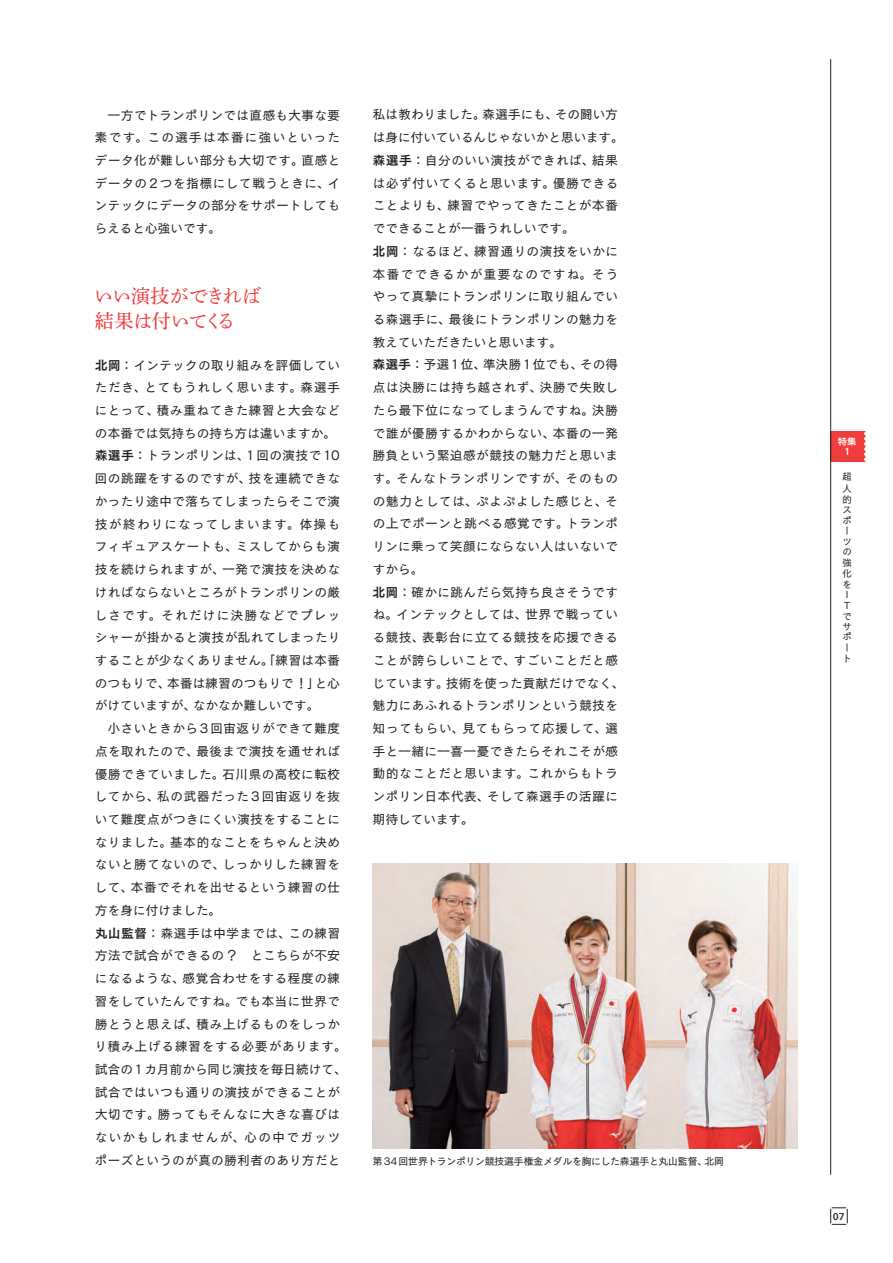
<style>
.page{position:relative;width:893px;height:1263px;background:#fff}
.page>*{position:absolute;margin:0;border:0;box-sizing:border-box;transform-origin:0 0}
.t1{font:19.05px/24.8px "Shuei Min Pr 6 M 90 msp RKSJ H";letter-spacing:-.02em;color:#ee3d3c}
.t2{font:12.45px/22.6px "New Cezanne Pro M 90 msp RKSJ H";letter-spacing:.055em;color:#231f20}
.t3{font:9.75px "New Cezanne Pro M 90 msp RKSJ H";letter-spacing:-.015em;color:#231f20}
.t4{font:600 9.75px "Avenir Next";color:#231f20}
.t5{font:9.3px/10.6px "New Cezanne Pro M 90 msp RKSJ H";color:#231f20}
.t6{font:9.3px/10.8px "New Cezanne Pro DB 90 msp RKSJ H";color:#fff;text-align:center}
.s1{font-family:"New Cezanne Pro DB 90 msp RKSJ H"}
</style>
<div class="page">
<svg style="left:864px;top:431px;width:2px;height:31px"></svg>
<div style="left:831px;top:431px;width:33px;height:31px;background:#ee3d3c"></div>
<hr style="left:830px;top:59px;width:1px;height:1116px;background:#231f20">
<svg style="left:830px;top:1208px;width:18px;height:17px"></svg>
<img style="left:373px;top:863px;width:424px;height:285px">
<p class="t2" style="left:95px;top:105px;width:247px;text-align:justify">　一方でトランポリンでは直感も大事な要素です。この選手は本番に強いといったデータ化が難しい部分も大切です。直感とデータの2つを指標にして戦うときに、インテックにデータの部分をサポートしてもらえると心強いです。</p>
<h1 class="t1" style="left:94px;top:286px;width:168px">いい演技ができれば結果は付いてくる</h1>
<p class="t2" style="left:95px;top:355px;width:253px"><span class="s1">北岡</span>：インテックの取り組みを評価していただき、とてもうれしく思います。森選手にとって、積み重ねてきた練習と大会などの本番では気持ちの持ち方は違いますか。<span class="s1">森選手</span>：トランポリンは、1回の演技で10回の跳躍をするのですが、技を連続できなかったり途中で落ちてしまったらそこで演技が終わりになってしまいます。体操もフィギュアスケートも、ミスしてからも演技を続けられますが、一発で演技を決めなければならないところがトランポリンの厳しさです。それだけに決勝などでプレッシャーが掛かると演技が乱れてしまったりすることが少なくありません。「練習は本番のつもりで、本番は練習のつもりで！」と心がけていますが、なかなか難しいです。<br>　小さいときから3回宙返りができて難度点を取れたので、最後まで演技を通せれば優勝できていました。石川県の高校に転校してから、私の武器だった3回宙返りを抜いて難度点がつきにくい演技をすることになりました。基本的なことをちゃんと決めないと勝てないので、しっかりした練習をして、本番でそれを出せるという練習の仕方を身に付けました。<br><span class="s1">丸山監督</span>：森選手は中学までは、この練習方法で試合ができるの？　とこちらが不安になるような、感覚合わせをする程度の練習をしていたんですね。でも本当に世界で勝とうと思えば、積み上げるものをしっかり積み上げる練習をする必要があります。試合の1カ月前から同じ演技を毎日続けて、試合ではいつも通りの演技ができることが大切です。勝ってもそんなに大きな喜びはないかもしれませんが、心の中でガッツポーズというのが真の勝利者のあり方だと</p>
<p class="t2" style="left:373px;top:105px;width:253px">私は教わりました。森選手にも、その闘い方は身に付いているんじゃないかと思います。<span class="s1">森選手</span>：自分のいい演技ができれば、結果は必ず付いてくると思います。優勝できることよりも、練習でやってきたことが本番でできることが一番うれしいです。<br><span class="s1">北岡</span>：なるほど、練習通りの演技をいかに本番でできるかが重要なのですね。そうやって真摯にトランポリンに取り組んでいる森選手に、最後にトランポリンの魅力を教えていただきたいと思います。<br><span class="s1">森選手</span>：予選1位、準決勝1位でも、その得点は決勝には持ち越されず、決勝で失敗したら最下位になってしまうんですね。決勝で誰が優勝するかわからない、本番の一発勝負という緊迫感が競技の魅力だと思います。そんなトランポリンですが、そのものの魅力としては、ぷよぷよした感じと、その上でポーンと跳べる感覚です。トランポリンに乗って笑顔にならない人はいないですから。<br><span class="s1">北岡</span>：確かに跳んだら気持ち良さそうですね。インテックとしては、世界で戦っている競技、表彰台に立てる競技を応援できることが誇らしいことで、すごいことだと感じています。技術を使った貢献だけでなく、魅力にあふれるトランポリンという競技を知ってもらい、見てもらって応援して、選手と一緒に一喜一憂できたらそれこそが感動的なことだと思います。これからもトランポリン日本代表、そして森選手の活躍に期待しています。</p>
<p class="t3" style="left:373px;top:1158px;width:353px">第34回世界トランポリン競技選手権金メダルを胸にした森選手と丸山監督、北岡</p>
<p class="t6" style="left:838px;top:437px;width:20px">特集<br>１</p>
<p class="t5" style="left:842px;top:473px;width:10px">超人的スポーツの強化を<br>Ｉ<br>Ｔでサポート</p>
<p class="t4" style="left:833px;top:1210px;width:13px">07</p>
</div>
